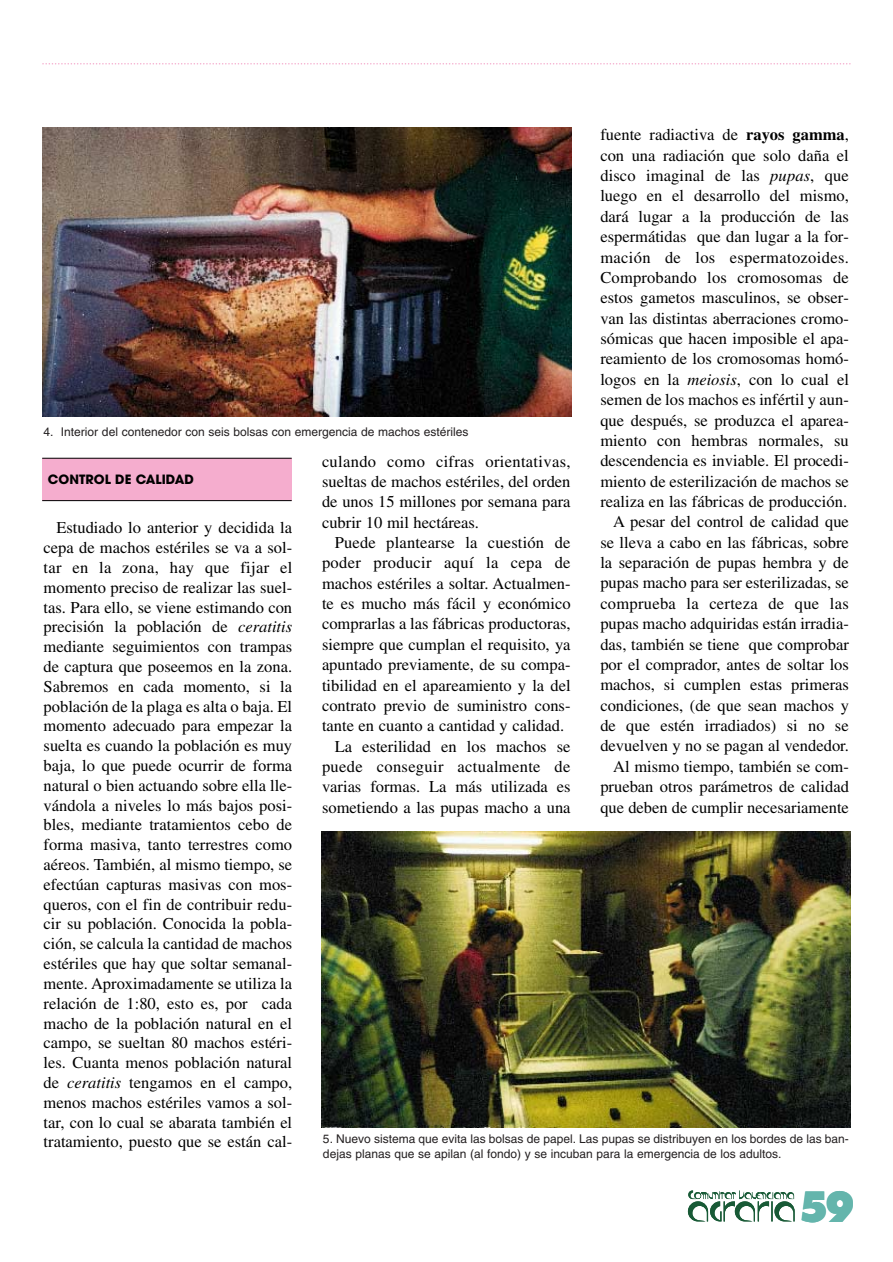
<style>
.page{position:relative;width:893px;height:1262px;background:#fff}
.page>*{position:absolute;margin:0;border:0;box-sizing:border-box;transform-origin:0 0}
.t1{font:800 40.5px "Futura";color:#64b5ac;scale:.9 1}
.t2{font:16.5px/20.4px "Times";color:#000;text-align:justify}
.t3{font:16.5px "Times";letter-spacing:.02em;color:#000}
.t4{font:700 12.75px "Avant Garde";color:#000}
.t5{font:12px/14.4px "Helvetica";color:#231f20}
.s1{font-weight:700}
.s2{font-style:italic}
</style>
<div class="page">
<svg style="left:43px;top:63px;width:807px;height:1px"></svg>
<div style="left:42px;top:458px;width:250px;height:43px;background:#f5adce"></div>
<hr style="left:42px;top:458px;width:250px;height:1px;background:#000">
<hr style="left:42px;top:500px;width:250px;height:1px;background:#000">
<img style="left:42px;top:128px;width:529px;height:289px">
<img style="left:321px;top:831px;width:529px;height:296px">
<svg style="left:688px;top:1190px;width:106px;height:31px"></svg>
<p class="t2" style="left:600px;top:126px;width:250px;text-align:right">fuente radiactiva de <span class="s1">rayos gamma</span>, con una radiación que solo daña el disco imaginal de las <span class="s2">pupas</span>, que luego en el desarrollo del mismo, dará lugar a la producción de las espermátidas que dan lugar a la for&shy;mación de los espermatozoides.<br>Comprobando los cromosomas de estos gametos masculinos, se obser&shy;van las distintas aberraciones cromo&shy;sómicas que hacen imposible el apa&shy;reamiento de los cromosomas homó&shy;logos en la <span class="s2">meiosis</span>, con lo cual el semen de los machos es infértil y aun&shy;que después, se produzca el aparea&shy;miento con hembras normales, su descendencia es inviable. El procedi&shy;miento de esterilización de machos se realiza en las fábricas de producción.<br>A pesar del control de calidad que se lleva a cabo en las fábricas, sobre la separación de pupas hembra y de pupas macho para ser esterilizadas, se comprueba la certeza de que las pupas macho adquiridas están irradia&shy;das, también se tiene que comprobar por el comprador, antes de soltar los machos, si cumplen estas primeras condiciones, (de que sean machos y de que estén irradiados) si no se devuelven y no se pagan al vendedor.<br>Al mismo tiempo, también se com&shy;prueban otros parámetros de calidad que deben de cumplir necesariamente</p>
<p class="t5" style="left:44px;top:426px;width:426px">4. Interior del contenedor con seis bolsas con emergencia de machos estériles</p>
<p class="t2" style="left:322px;top:452px;width:250px">culando como cifras orientativas, sueltas de machos estériles, del orden de unos 15 millones por semana para cubrir 10 mil hectáreas.</p>
<p class="t2" style="left:335px;top:534px;width:237px">Puede plantearse la cuestión de</p>
<p class="t3" style="left:322px;top:557px;width:250px">poder producir aquí la cepa de</p>
<p class="t2" style="left:322px;top:574px;width:250px">machos estériles a soltar. Actualmen-</p>
<p class="t2" style="left:322px;top:595px;width:250px">te es mucho más fácil y económico</p>
<p class="t2" style="left:322px;top:615px;width:250px">comprarlas a las fábricas productoras,</p>
<p class="t2" style="left:322px;top:635px;width:250px">siempre que cumplan el requisito, ya</p>
<p class="t2" style="left:322px;top:656px;width:250px">apuntado previamente, de su compa-</p>
<p class="t2" style="left:322px;top:676px;width:250px">tibilidad en el apareamiento y la del</p>
<p class="t2" style="left:322px;top:696px;width:250px">contrato previo de suministro cons-</p>
<p class="t2" style="left:322px;top:717px;width:244px">tante en cuanto a cantidad y calidad.</p>
<p class="t2" style="left:335px;top:737px;width:237px">La esterilidad en los machos se</p>
<p class="t3" style="left:322px;top:760px;width:250px">puede conseguir actualmente de</p>
<p class="t2" style="left:322px;top:778px;width:250px">varias formas. La más utilizada es</p>
<p class="t2" style="left:322px;top:798px;width:250px">sometiendo a las pupas macho a una</p>
<p class="t4" style="left:48px;top:475px;width:147px">CONTROL DE CALIDAD</p>
<p class="t2" style="left:44px;top:519px;width:250px;line-height:19.8px;text-indent:13px">Estudiado lo anterior y decidida la cepa de machos estériles se va a sol&shy;tar en la zona, hay que fijar el momento preciso de realizar las suel&shy;tas. Para ello, se viene estimando con precisión la población de <span class="s2">ceratitis </span>mediante seguimientos con trampas de captura que poseemos en la zona.<br>Sabremos en cada momento, si la población de la plaga es alta o baja. El momento adecuado para empezar la suelta es cuando la población es muy baja, lo que puede ocurrir de forma natural o bien actuando sobre ella lle&shy;vándola a niveles lo más bajos posi&shy;bles, mediante tratamientos cebo de forma masiva, tanto terrestres como aéreos. También, al mismo tiempo, se efectúan capturas masivas con mos&shy;queros, con el fin de contribuir redu&shy;cir su población. Conocida la pobla&shy;ción, se calcula la cantidad de machos estériles que hay que soltar semanal&shy;mente. Aproximadamente se utiliza la relación de 1:80, esto es, por cada macho de la población natural en el campo, se sueltan 80 machos estéri&shy;les. Cuanta menos población natural de <span class="s2">ceratitis</span> tengamos en el campo, menos machos estériles vamos a sol&shy;tar, con lo cual se abarata también el tratamiento, puesto que se están cal-</p>
<p class="t5" style="left:323px;top:1133px;width:527px">5. Nuevo sistema que evita las bolsas de papel. Las pupas se distribuyen en los bordes de las ban&shy;dejas planas que se apilan (al fondo) y se incuban para la emergencia de los adultos.</p>
<h1 class="t1" style="left:798px;top:1189px;width:65px">59</h1>
</div>
